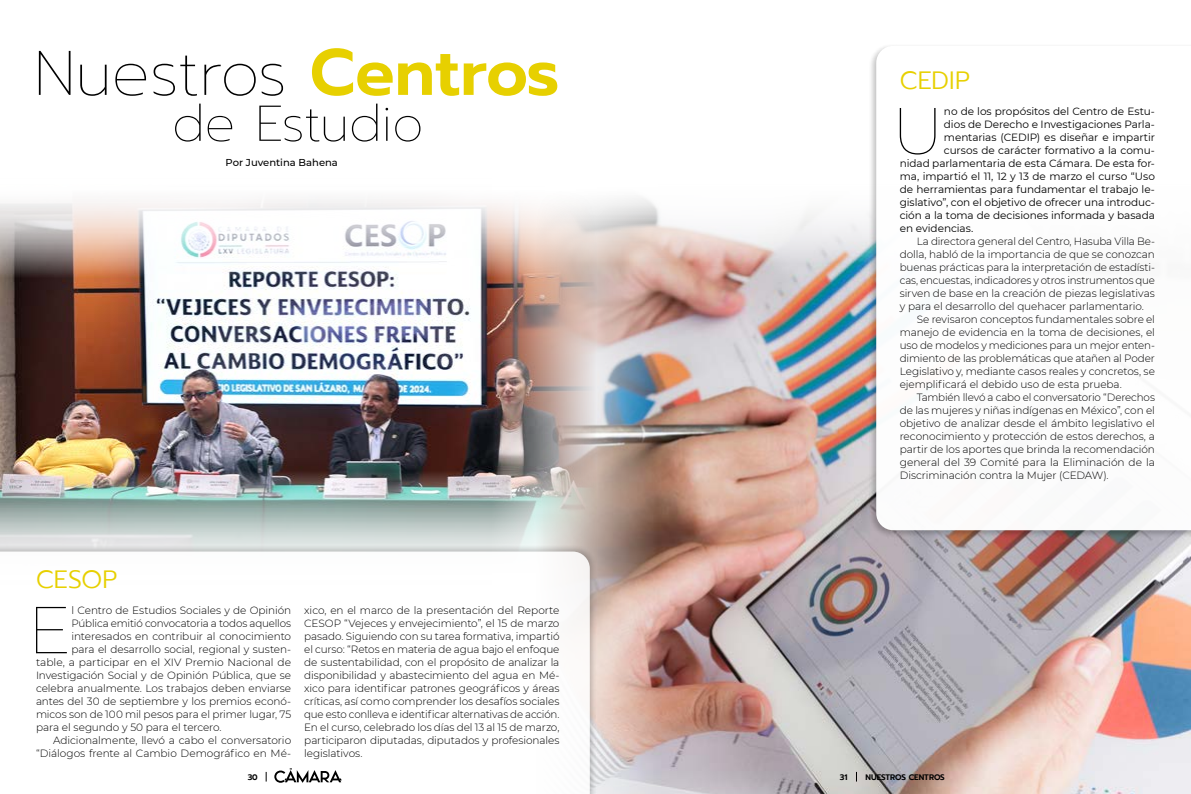
<style>
.page{position:relative;width:1191px;height:794px;background:#fff}
.page>*{position:absolute;margin:0;border:0;box-sizing:border-box;transform-origin:0 0}
.t1{font:100 66.2px "Montserrat";color:#000}
.t2{font:100 62.9px "Prompt";color:#000}
.t3{font:100 50.3px "Prompt";color:#000}
.t4{font:300 25px "Prompt";color:#e7d000}
.t5{font:300 10.5px/13px "Montserrat";letter-spacing:-.005em;color:#000;text-align:justify}
.t6{font:10.5px "Montserrat";letter-spacing:-.005em;color:#000}
.t7{font:500 10px "Montserrat";color:#000}
.t8{font:600 8px "Prompt";color:#000}
.s1{font-weight:600;font-size:65.4px;color:#e7d000}
</style>
<div class="page">
<img style="left:595px;top:198px;width:596px;height:596px">
<img style="left:0;top:199px;width:595px;height:345px">
<div style="left:0;top:544px;width:597px;height:250px;background:#000;opacity:.25"></div>
<svg style="left:0;top:551px;width:590px;height:243px"></svg>
<div style="left:868px;top:43px;width:323px;height:495px;background:#000;opacity:.25"></div>
<svg style="left:876px;top:46px;width:315px;height:484px"></svg>
<svg style="left:274px;top:768px;width:68px;height:15px"></svg>
<h2 class="t2" style="left:34px;top:30px;width:527px">Nuestros <span class="s1">Centros</span></h2>
<h3 class="t3" style="left:172px;top:89px;width:253px">de Estudio</h3>
<p class="t7" style="left:226px;top:156px;width:114px">Por Juventina Bahena</p>
<h3 class="t4" style="left:36px;top:562px;width:83px">CESOP</h3>
<h1 class="t1" style="left:27px;top:585px;width:46px">E</h1>
<p class="t5" style="left:71px;top:603px;width:221px">l Centro de Estudios Sociales y de Opinión</p>
<p class="t5" style="left:71px;top:616px;width:221px">Pública emitió convocatoria a todos aquellos</p>
<p class="t5" style="left:71px;top:629px;width:221px">interesados en contribuir al conocimiento</p>
<p class="t5" style="left:71px;top:642px;width:221px">para el desarrollo social, regional y susten-</p>
<p class="t5" style="left:36px;top:655px;width:257px">table, a participar en el XIV Premio Nacional de</p>
<p class="t5" style="left:36px;top:668px;width:257px">Investigación Social y de Opinión Pública, que se</p>
<p class="t5" style="left:36px;top:681px;width:257px">celebra anualmente. Los trabajos deben enviarse</p>
<p class="t5" style="left:36px;top:694px;width:257px">antes del 30 de septiembre y los premios econó-</p>
<p class="t5" style="left:36px;top:707px;width:257px">micos son de 100 mil pesos para el primer lugar, 75</p>
<p class="t5" style="left:36px;top:720px;width:187px">para el segundo y 50 para el tercero.</p>
<p class="t5" style="left:53px;top:733px;width:240px">Adicionalmente, llevó a cabo el conversatorio</p>
<p class="t5" style="left:36px;top:746px;width:257px">“Diálogos frente al Cambio Demográfico en Mé-</p>
<p class="t5" style="left:304px;top:603px;width:257px">xico, en el marco de la presentación del Reporte CESOP “Vejeces y envejecimiento”, el 15 de marzo pasado. Siguiendo con su tarea formativa, impartió el curso: “Retos en materia de agua bajo el enfoque de sustentabilidad, con el propósito de analizar la disponibilidad y abastecimiento del agua en Mé&shy;xico para identificar patrones geográficos y áreas críticas, así como comprender los desafíos sociales que esto conlleva e identificar alternativas de acción.<br>En el curso, celebrado los días del 13 al 15 de marzo, participaron diputadas, diputados y profesionales legislativos.</p>
<h3 class="t4" style="left:899px;top:63px;width:72px">CEDIP</h3>
<h1 class="t1" style="left:891px;top:87px;width:54px">U</h1>
<p class="t6" style="left:944px;top:104px;width:212px">no de los propósitos del Centro de Estu-</p>
<p class="t6" style="left:944px;top:117px;width:212px">dios de Derecho e Investigaciones Parla-</p>
<p class="t6" style="left:944px;top:130px;width:212px">mentarias (CEDIP) es diseñar e impartir</p>
<p class="t6" style="left:944px;top:143px;width:212px">cursos de carácter formativo a la comu-</p>
<p class="t6" style="left:899px;top:156px;width:257px">nidad parlamentaria de esta Cámara. De esta for-</p>
<p class="t6" style="left:899px;top:169px;width:257px">ma, impartió el 11, 12 y 13 de marzo el curso “Uso</p>
<p class="t6" style="left:899px;top:182px;width:257px">de herramientas para fundamentar el trabajo le-</p>
<p class="t6" style="left:899px;top:195px;width:257px">gislativo”, con el objetivo de ofrecer una introduc-</p>
<p class="t6" style="left:899px;top:208px;width:257px">ción a la toma de decisiones informada y basada</p>
<p class="t6" style="left:899px;top:221px;width:75px">en evidencias.</p>
<p class="t5" style="left:899px;top:235px;width:257px;text-indent:17px">La directora general del Centro, Hasuba Villa Be&shy;dolla, habló de la importancia de que se conozcan buenas prácticas para la interpretación de estadísti&shy;cas, encuestas, indicadores y otros instrumentos que sirven de base en la creación de piezas legislativas y para el desarrollo del quehacer parlamentario.</p>
<p class="t5" style="left:899px;top:313px;width:257px;text-indent:17px">Se revisaron conceptos fundamentales sobre el manejo de evidencia en la toma de decisiones, el uso de modelos y mediciones para un mejor enten&shy;dimiento de las problemáticas que atañen al Poder Legislativo y, mediante casos reales y concretos, se ejemplificará el debido uso de esta prueba.</p>
<p class="t5" style="left:899px;top:391px;width:257px;text-indent:17px">También llevó a cabo el conversatorio “Derechos de las mujeres y niñas indígenas en México”, con el objetivo de analizar desde el ámbito legislativo el reconocimiento y protección de estos derechos, a partir de los aportes que brinda la recomendación general del 39 Comité para la Eliminación de la Discriminación contra la Mujer (CEDAW).</p>
<p class="t8" style="left:248px;top:771px;width:12px">30</p>
<p class="t8" style="left:840px;top:771px;width:9px">31</p>
<p class="t8" style="left:865px;top:771px;width:81px">NUESTROS CENTROS</p>
</div>
